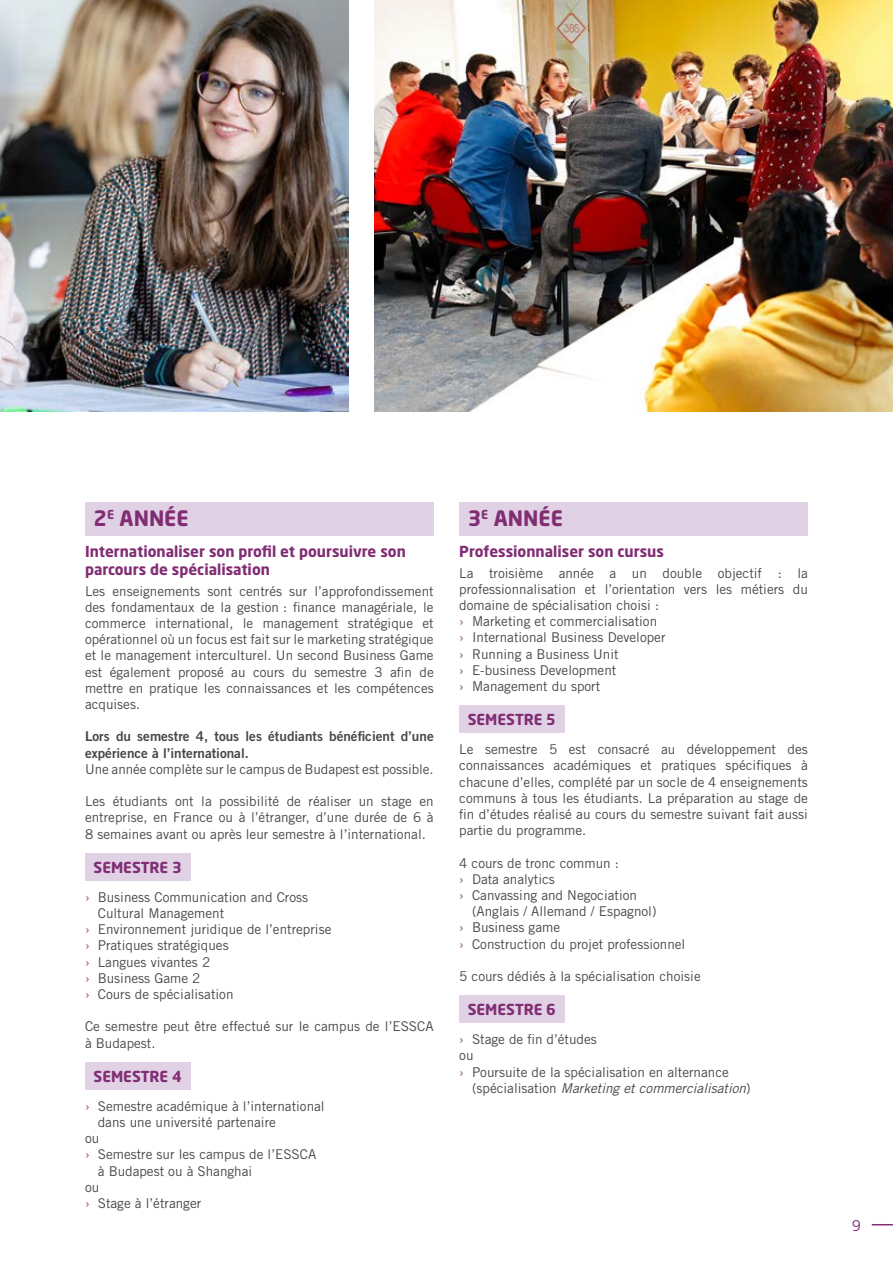
<style>
.page{position:relative;width:893px;height:1263px;background:#fff}
.page>*{position:absolute;margin:0;border:0;box-sizing:border-box;transform-origin:0 0}
.t1{font:700 21px "Neo Sans Std";color:#812d74}
.t2{font:700 15px/18px "Neo Sans Std";color:#812d74}
.t3{font:15px "Trade Gothic LT Std";color:#812d74}
.t4{font:13.5px/16.2px "Trade Gothic LT Std";color:#474746;text-align:justify}
.t5{font:13.5px/16.2px "Trade Gothic LT Std Bd 2";color:#474746}
.t6{font:italic 13.5px "Trade Gothic LT Std";color:#474746}
.s1{color:#812d74}
.s2{font-style:normal}
</style>
<div class="page">
<img style="left:0;top:0;width:349px;height:411px">
<img style="left:374px;top:0;width:519px;height:411px">
<div style="left:85px;top:502px;width:349px;height:33px;background:#e0d2e4"></div>
<div style="left:85px;top:853px;width:105px;height:27px;background:#e0d2e4"></div>
<div style="left:85px;top:1062px;width:105px;height:27px;background:#e0d2e4"></div>
<div style="left:459px;top:502px;width:349px;height:33px;background:#e0d2e4"></div>
<div style="left:459px;top:705px;width:105px;height:28px;background:#e0d2e4"></div>
<div style="left:459px;top:995px;width:105px;height:28px;background:#e0d2e4"></div>
<svg style="left:872px;top:1224px;width:21px;height:1px"></svg>
<h1 class="t1" style="left:94px;top:505px;width:97px">2<sup>E</sup> ANNÉE</h1>
<p class="t2" style="left:85px;top:542px;width:322px">Internationaliser son profil et poursuivre son parcours de spécialisation</p>
<p class="t4" style="left:85px;top:582px;width:350px">Les enseignements sont centrés sur l’approfondissement des fondamentaux de la gestion : finance managériale, le commerce international, le management stratégique et opérationnel où un focus est fait sur le marketing stratégique et le management interculturel. Un second Business Game est également proposé au cours du semestre 3 afin de mettre en pratique les connaissances et les compétences acquises.</p>
<p class="t5" style="left:85px;top:728px;width:350px">Lors du semestre 4, tous les étudiants bénéficient d’une expérience à l’international.</p>
<p class="t4" style="left:85px;top:761px;width:350px">Une année complète sur le campus de Budapest est possible.</p>
<p class="t4" style="left:85px;top:793px;width:350px">Les étudiants ont la possibilité de réaliser un stage en entreprise, en France ou à l’étranger, d’une durée de 6 à 8 semaines avant ou après leur semestre à l’international.</p>
<p class="t2" style="left:94px;top:858px;width:90px">SEMESTRE 3</p>
<p class="t4" style="left:85px;top:889px;width:225px"><span class="s1">›</span> Business Communication and Cross</p>
<p class="t4" style="left:98px;top:905px;width:128px">Cultural Management</p>
<p class="t4" style="left:85px;top:921px;width:248px"><span class="s1">›</span> Environnement juridique de l’entreprise</p>
<p class="t4" style="left:85px;top:937px;width:145px"><span class="s1">›</span> Pratiques stratégiques</p>
<p class="t4" style="left:85px;top:953px;width:127px"><span class="s1">›</span> Langues vivantes 2</p>
<p class="t4" style="left:85px;top:970px;width:117px"><span class="s1">›</span> Business Game 2</p>
<p class="t4" style="left:85px;top:986px;width:150px"><span class="s1">›</span> Cours de spécialisation</p>
<p class="t4" style="left:85px;top:1018px;width:350px">Ce semestre peut être effectué sur le campus de l’ESSCA à Budapest.</p>
<p class="t2" style="left:94px;top:1067px;width:90px">SEMESTRE 4</p>
<p class="t4" style="left:85px;top:1098px;width:241px"><span class="s1">›</span> Semestre académique à l’international</p>
<p class="t4" style="left:98px;top:1114px;width:180px">dans une université partenaire</p>
<p class="t4" style="left:85px;top:1130px;width:16px">ou</p>
<p class="t4" style="left:85px;top:1146px;width:233px"><span class="s1">›</span> Semestre sur les campus de l’ESSCA</p>
<p class="t4" style="left:98px;top:1162px;width:156px">à Budapest ou à Shanghai</p>
<p class="t4" style="left:85px;top:1179px;width:16px">ou</p>
<p class="t4" style="left:85px;top:1195px;width:118px"><span class="s1">›</span> Stage à l’étranger</p>
<h1 class="t1" style="left:468px;top:505px;width:97px">3<sup>E</sup> ANNÉE</h1>
<p class="t2" style="left:459px;top:542px;width:206px">Professionnaliser son cursus</p>
<p class="t4" style="left:459px;top:564px;width:350px;text-align:left">La troisième année a un double objectif : la professionnalisation et l’orientation vers les métiers du domaine de spécialisation choisi :<br><span class="s1">›</span> Marketing et commercialisation<br><span class="s1">›</span> International Business Developer<br><span class="s1">›</span> Running a Business Unit<br><span class="s1">›</span> E-business Development<br><span class="s1">›</span> Management du sport</p>
<p class="t2" style="left:468px;top:710px;width:90px">SEMESTRE 5</p>
<p class="t4" style="left:459px;top:741px;width:350px">Le semestre 5 est consacré au développement des connaissances académiques et pratiques spécifiques à chacune d’elles, complété par un socle de 4 enseignements communs à tous les étudiants. La préparation au stage de fin d’études réalisé au cours du semestre suivant fait aussi partie du programme.</p>
<p class="t4" style="left:459px;top:854px;width:161px">4 cours de tronc commun :</p>
<p class="t4" style="left:459px;top:871px;width:97px"><span class="s1">›</span> Data analytics</p>
<p class="t4" style="left:459px;top:887px;width:179px"><span class="s1">›</span> Canvassing and Negociation</p>
<p class="t4" style="left:472px;top:903px;width:186px">(Anglais / Allemand / Espagnol)</p>
<p class="t4" style="left:459px;top:919px;width:102px"><span class="s1">›</span> Business game</p>
<p class="t4" style="left:459px;top:935px;width:228px"><span class="s1">›</span> Construction du projet professionnel</p>
<p class="t4" style="left:459px;top:968px;width:243px">5 cours dédiés à la spécialisation choisie</p>
<p class="t2" style="left:468px;top:1000px;width:90px">SEMESTRE 6</p>
<p class="t4" style="left:459px;top:1031px;width:139px"><span class="s1">›</span> Stage de fin d’études</p>
<p class="t4" style="left:459px;top:1047px;width:16px">ou</p>
<p class="t4" style="left:459px;top:1063px;width:271px"><span class="s1">›</span> Poursuite de la spécialisation en alternance</p>
<p class="t6" style="left:472px;top:1080px;width:280px"><span class="s2">(spécialisation</span> Marketing et commercialisation<span class="s2">)</span></p>
<p class="t3" style="left:852px;top:1217px;width:11px">9</p>
</div>
